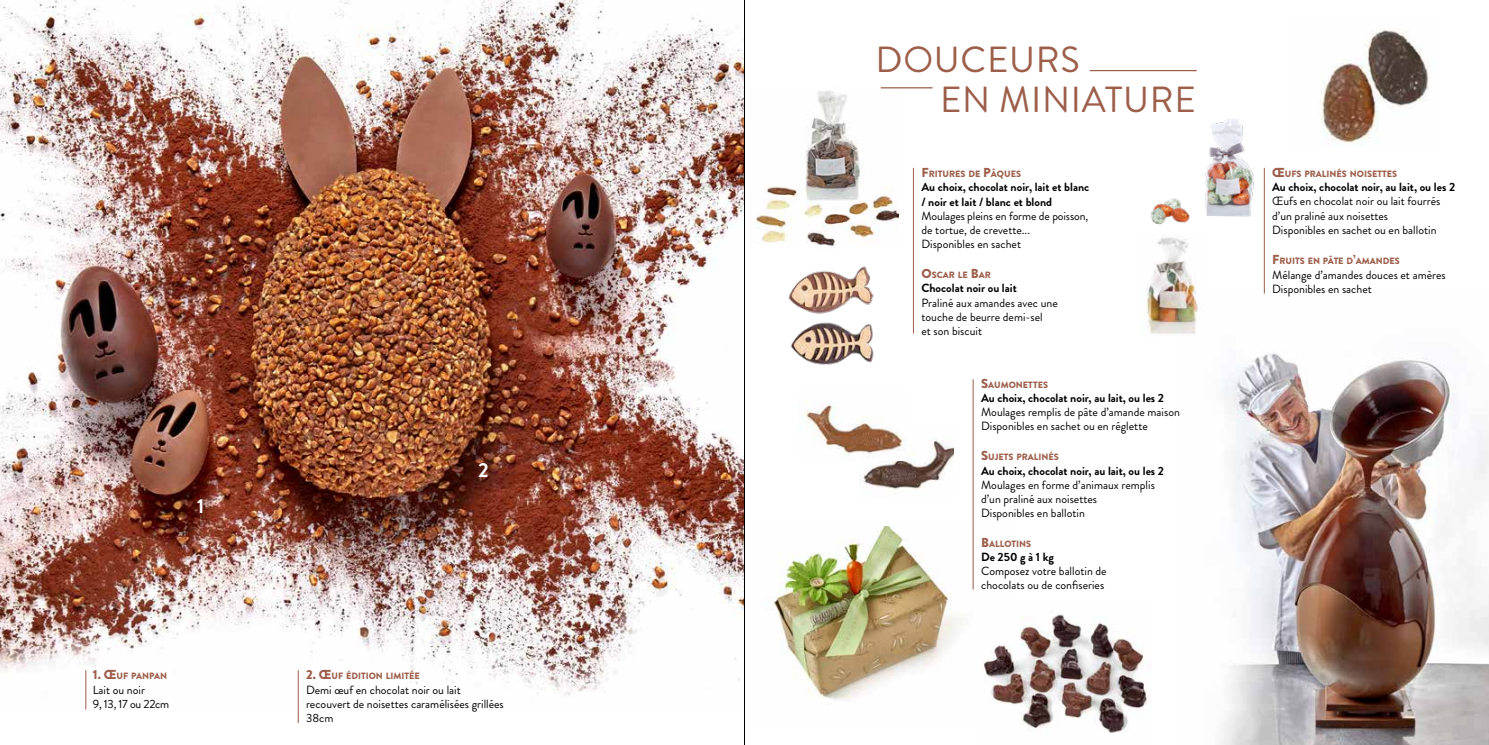
<style>
.page{position:relative;width:1489px;height:745px;background:#fff}
.page>*{position:absolute;margin:0;border:0;box-sizing:border-box;transform-origin:0 0}
.t1{font:36.25px/39.9px "Brandon Grotesque";letter-spacing:.02em;color:#9d5e4a}
.t2{font:700 20.25px "Brandon Grotesque";color:#fff}
.t3{font:11.88px/14.2px "Brandon Grotesque";color:#000}
.t4{font:700 11.88px/14.2px "Brandon Grotesque";color:#000}
.t5{font:900 9.12px "Brandon Grotesque";color:#9d5e4a}
.s1{font-size:13px}
</style>
<div class="page">
<img style="left:1221px;top:293px;width:267px;height:451px">
<img style="left:0;top:0;width:744px;height:707px">
<img style="left:755px;top:88px;width:143px;height:160px">
<img style="left:772px;top:525px;width:202px;height:175px">
<img style="left:1320px;top:29px;width:109px;height:115px">
<img style="left:859px;top:438px;width:94px;height:56px">
<img style="left:798px;top:402px;width:107px;height:58px">
<img style="left:1140px;top:237px;width:58px;height:97px">
<hr style="left:880px;top:87px;width:52px;height:1px;background:#9d5e4a">
<hr style="left:1089px;top:70px;width:107px;height:1px;background:#9d5e4a">
<hr style="left:913px;top:168px;width:1px;height:165px;background:#9d5e4a">
<hr style="left:1263px;top:168px;width:1px;height:125px;background:#9d5e4a">
<hr style="left:972px;top:379px;width:1px;height:210px;background:#9d5e4a">
<hr style="left:85px;top:669px;width:1px;height:40px;background:#9d5e4a">
<hr style="left:298px;top:669px;width:1px;height:53px;background:#9d5e4a">
<img style="left:984px;top:614px;width:166px;height:119px">
<hr style="left:744px;top:0;width:1px;height:744px;background:#000">
<img style="left:1150px;top:118px;width:104px;height:107px">
<img style="left:788px;top:266px;width:86px;height:99px">
<h2 class="t2" style="left:197px;top:491px;width:9px">1</h2>
<p class="t5" style="left:93px;top:669px;width:76px"><span class="s1">1.</span> <span class="s1">Œ</span>UF PANPAN</p>
<p class="t3" style="left:93px;top:682px;width:78px">Lait ou noir<br>9, 13, 17 ou 22cm</p>
<h2 class="t2" style="left:478px;top:455px;width:12px">2</h2>
<p class="t5" style="left:306px;top:669px;width:115px"><span class="s1">2.</span> <span class="s1">Œ</span>UF ÉDITION LIMITÉE</p>
<p class="t3" style="left:306px;top:682px;width:199px">Demi œuf en chocolat noir ou lait recouvert de noisettes caramélisées grillées<br>38cm</p>
<h1 class="t1" style="left:940px;top:40px;width:257px;text-indent:-64px">DOUCEURS<br>EN MINIATURE</h1>
<p class="t5" style="left:921px;top:167px;width:101px"><span class="s1">F</span>RITURES DE <span class="s1">P</span>ÂQUES</p>
<p class="t4" style="left:921px;top:180px;width:169px">Au choix, chocolat noir, lait et blanc / noir et lait / blanc et blond</p>
<p class="t3" style="left:921px;top:208px;width:168px">Moulages pleins en forme de poisson, de tortue, de crevette...<br>Disponibles en sachet</p>
<p class="t5" style="left:921px;top:268px;width:71px"><span class="s1">O</span>SCAR LE <span class="s1">B</span>AR</p>
<p class="t4" style="left:921px;top:281px;width:97px">Chocolat noir ou lait</p>
<p class="t3" style="left:921px;top:295px;width:138px">Praliné aux amandes avec une touche de beurre demi-sel<br>et son biscuit</p>
<p class="t5" style="left:981px;top:378px;width:68px"><span class="s1">S</span>AUMONETTES</p>
<p class="t4" style="left:981px;top:390px;width:184px">Au choix, chocolat noir, au lait, ou les 2</p>
<p class="t3" style="left:981px;top:405px;width:200px">Moulages remplis de pâte d’amande maison<br>Disponibles en sachet ou en réglette</p>
<p class="t5" style="left:981px;top:450px;width:79px"><span class="s1">S</span>UJETS PRALINÉS</p>
<p class="t4" style="left:981px;top:463px;width:184px">Au choix, chocolat noir, au lait, ou les 2</p>
<p class="t3" style="left:981px;top:477px;width:175px">Moulages en forme d’animaux remplis d’un praliné aux noisettes<br>Disponibles en ballotin</p>
<p class="t5" style="left:981px;top:536px;width:52px"><span class="s1">B</span>ALLOTINS</p>
<p class="t4" style="left:981px;top:549px;width:74px">De 250 g à 1 kg</p>
<p class="t3" style="left:981px;top:563px;width:127px">Composez votre ballotin de chocolats ou de confiseries</p>
<p class="t5" style="left:1272px;top:167px;width:126px"><span class="s1">Œ</span>UFS PRALINÉS NOISETTES</p>
<p class="t4" style="left:1272px;top:180px;width:184px">Au choix, chocolat noir, au lait, ou les 2</p>
<p class="t3" style="left:1272px;top:194px;width:170px">Œufs en chocolat noir ou lait fourrés d’un praliné aux noisettes<br>Disponibles en sachet ou en ballotin</p>
<p class="t5" style="left:1272px;top:255px;width:129px"><span class="s1">F</span>RUITS EN PÂTE D<span class="s1">’</span>AMANDES</p>
<p class="t3" style="left:1272px;top:267px;width:175px">Mélange d’amandes douces et amères<br>Disponibles en sachet</p>
</div>
